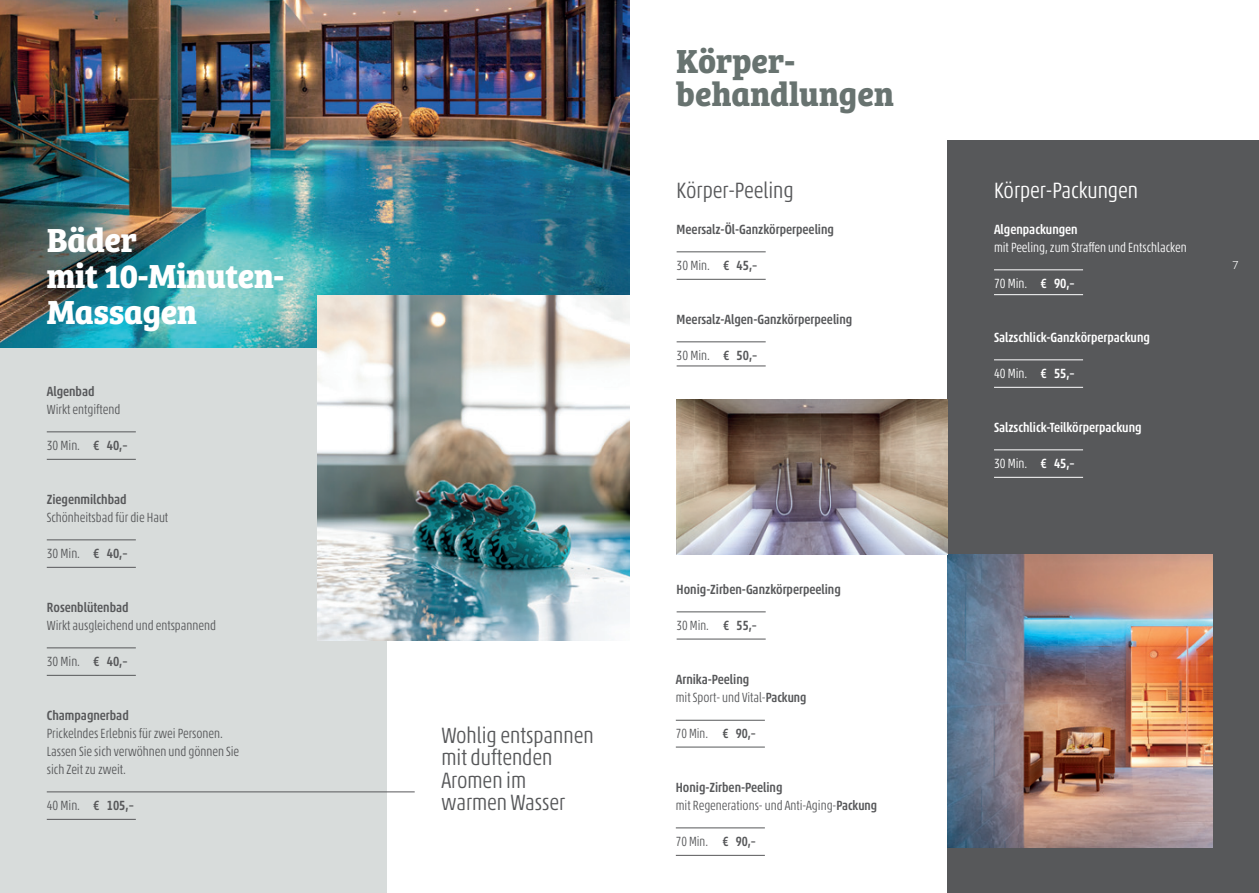
<style>
.page{position:relative;width:1259px;height:893px;background:#fff}
.page>*{position:absolute;margin:0;border:0;box-sizing:border-box;transform-origin:0 0}
.t1{font:700 34.5px/36px "Bree Serif";letter-spacing:-.01em;color:#fff}
.t2{font:700 34.5px/33px "Bree Serif";color:#687370}
.t3{font:300 condensed 22.5px/22.5px "Akko Pro";color:#57585a}
.t4{font:300 condensed 22.5px "Akko Pro";color:#fff}
.t5{font:300 condensed 13.5px/18px "Akko Pro";color:#57585a}
.t6{font:500 condensed 13.5px/18px "Akko Pro";color:#57585a}
.t7{font:500 condensed 13.5px "Akko Pro";color:#fff}
.t8{font:300 condensed 13.5px "Akko Pro";color:#fff}
.t9{font:300 condensed 13.5px "Akko Pro";color:#57585a;scale:.94 1}
.t10{font:300 12px "Proxima Nova";color:#fff}
.s1{font-weight:500}
.s2{font-weight:300}
</style>
<div class="page">
<div style="left:0;top:146px;width:386px;height:747px;background:#d8dcdb"></div>
<img style="left:0;top:0;width:629px;height:347px">
<hr style="left:47px;top:432px;width:89px;height:1px;background:#57585a">
<hr style="left:47px;top:459px;width:89px;height:1px;background:#57585a">
<hr style="left:47px;top:540px;width:89px;height:1px;background:#57585a">
<hr style="left:47px;top:567px;width:89px;height:1px;background:#57585a">
<hr style="left:47px;top:648px;width:89px;height:1px;background:#57585a">
<hr style="left:47px;top:675px;width:89px;height:1px;background:#57585a">
<hr style="left:47px;top:792px;width:368px;height:1px;background:#57585a">
<hr style="left:47px;top:819px;width:89px;height:1px;background:#57585a">
<div style="left:947px;top:140px;width:312px;height:753px;background:#57585a"></div>
<img style="left:947px;top:554px;width:265px;height:294px">
<img style="left:676px;top:399px;width:271px;height:155px">
<hr style="left:676px;top:252px;width:89px;height:1px;background:#57585a">
<hr style="left:676px;top:279px;width:89px;height:1px;background:#57585a">
<hr style="left:676px;top:342px;width:89px;height:1px;background:#57585a">
<hr style="left:676px;top:366px;width:89px;height:1px;background:#57585a">
<hr style="left:994px;top:270px;width:89px;height:1px;background:#fff">
<hr style="left:994px;top:294px;width:89px;height:1px;background:#fff">
<hr style="left:994px;top:360px;width:89px;height:1px;background:#fff">
<hr style="left:994px;top:387px;width:89px;height:1px;background:#fff">
<hr style="left:994px;top:450px;width:89px;height:1px;background:#fff">
<hr style="left:994px;top:477px;width:89px;height:1px;background:#fff">
<hr style="left:676px;top:612px;width:89px;height:1px;background:#57585a">
<hr style="left:676px;top:639px;width:89px;height:1px;background:#57585a">
<img style="left:317px;top:296px;width:312px;height:344px">
<hr style="left:676px;top:720px;width:89px;height:1px;background:#57585a">
<hr style="left:676px;top:747px;width:89px;height:1px;background:#57585a">
<hr style="left:676px;top:828px;width:89px;height:1px;background:#57585a">
<hr style="left:676px;top:855px;width:89px;height:1px;background:#57585a">
<h1 class="t1" style="left:47px;top:220px;width:239px">Bäder<br>mit 10-Minuten-<br>Massagen</h1>
<p class="t6" style="left:47px;top:382px;width:49px">Algenbad</p>
<p class="t5" style="left:47px;top:400px;width:75px">Wirkt entgiftend</p>
<p class="t5" style="left:47px;top:436px;width:82px">30 Min. <span class="s1">€ 40,–</span></p>
<p class="t6" style="left:47px;top:490px;width:81px">Ziegenmilchbad</p>
<p class="t5" style="left:47px;top:508px;width:123px">Schönheitsbad für die Haut</p>
<p class="t5" style="left:47px;top:544px;width:82px">30 Min. <span class="s1">€ 40,–</span></p>
<p class="t6" style="left:47px;top:598px;width:83px">Rosenblütenbad</p>
<p class="t5" style="left:47px;top:616px;width:171px">Wirkt ausgleichend und entspannend</p>
<p class="t5" style="left:47px;top:652px;width:82px">30 Min. <span class="s1">€ 40,–</span></p>
<p class="t6" style="left:47px;top:706px;width:84px">Champagnerbad</p>
<p class="t5" style="left:47px;top:724px;width:194px">Prickelndes Erlebnis für zwei Personen.<br>Lassen Sie sich verwöhnen und gönnen Sie sich Zeit zu zweit.</p>
<p class="t5" style="left:47px;top:796px;width:89px">40 Min. <span class="s1">€ 105,–</span></p>
<h1 class="t2" style="left:676px;top:42px;width:219px">Körper&shy;behandlungen</h1>
<h2 class="t3" style="left:676px;top:179px;width:119px">Körper-Peeling</h2>
<p class="t6" style="left:676px;top:220px;width:159px">Meersalz-Öl-Ganzkörperpeeling</p>
<p class="t5" style="left:676px;top:256px;width:82px">30 Min. <span class="s1">€ 45,–</span></p>
<p class="t6" style="left:676px;top:310px;width:177px">Meersalz-Algen-Ganzkörperpeeling</p>
<p class="t5" style="left:676px;top:346px;width:82px">30 Min. <span class="s1">€ 50,–</span></p>
<h2 class="t3" style="left:441px;top:724px;width:154px">Wohlig entspannen mit duftenden<br>Aromen im warmen Wasser</h2>
<p class="t6" style="left:676px;top:580px;width:166px">Honig-Zirben-Ganzkörperpeeling</p>
<p class="t9" style="left:676px;top:617px;width:87px">30 Min. <span class="s1">€ 55,–</span></p>
<p class="t6" style="left:676px;top:670px;width:132px">Arnika-Peeling<br><span class="s2">mit Sport- und Vital-</span>Packung</p>
<p class="t9" style="left:676px;top:725px;width:87px">70 Min. <span class="s1">€ 90,–</span></p>
<p class="t5" style="left:676px;top:778px;width:203px"><span class="s1">Honig-Zirben-Peeling<br></span>mit Regenerations- und Anti-Aging-<span class="s1">Packung</span></p>
<p class="t9" style="left:676px;top:833px;width:87px">70 Min. <span class="s1">€ 90,–</span></p>
<h2 class="t4" style="left:994px;top:177px;width:146px">Körper-Packungen</h2>
<p class="t7" style="left:994px;top:221px;width:85px">Algenpackungen</p>
<p class="t8" style="left:994px;top:239px;width:194px">mit Peeling, zum Straffen und Entschlacken</p>
<p class="t8" style="left:994px;top:275px;width:82px">70 Min. <span class="s1">€ 90,–</span></p>
<p class="t7" style="left:994px;top:329px;width:157px">Salzschlick-Ganzkörperpackung</p>
<p class="t8" style="left:994px;top:365px;width:82px">40 Min. <span class="s1">€ 55,–</span></p>
<p class="t7" style="left:994px;top:419px;width:149px">Salzschlick-Teilkörperpackung</p>
<p class="t8" style="left:994px;top:455px;width:82px">30 Min. <span class="s1">€ 45,–</span></p>
<p class="t10" style="left:1232px;top:259px;width:7px">7</p>
</div>
